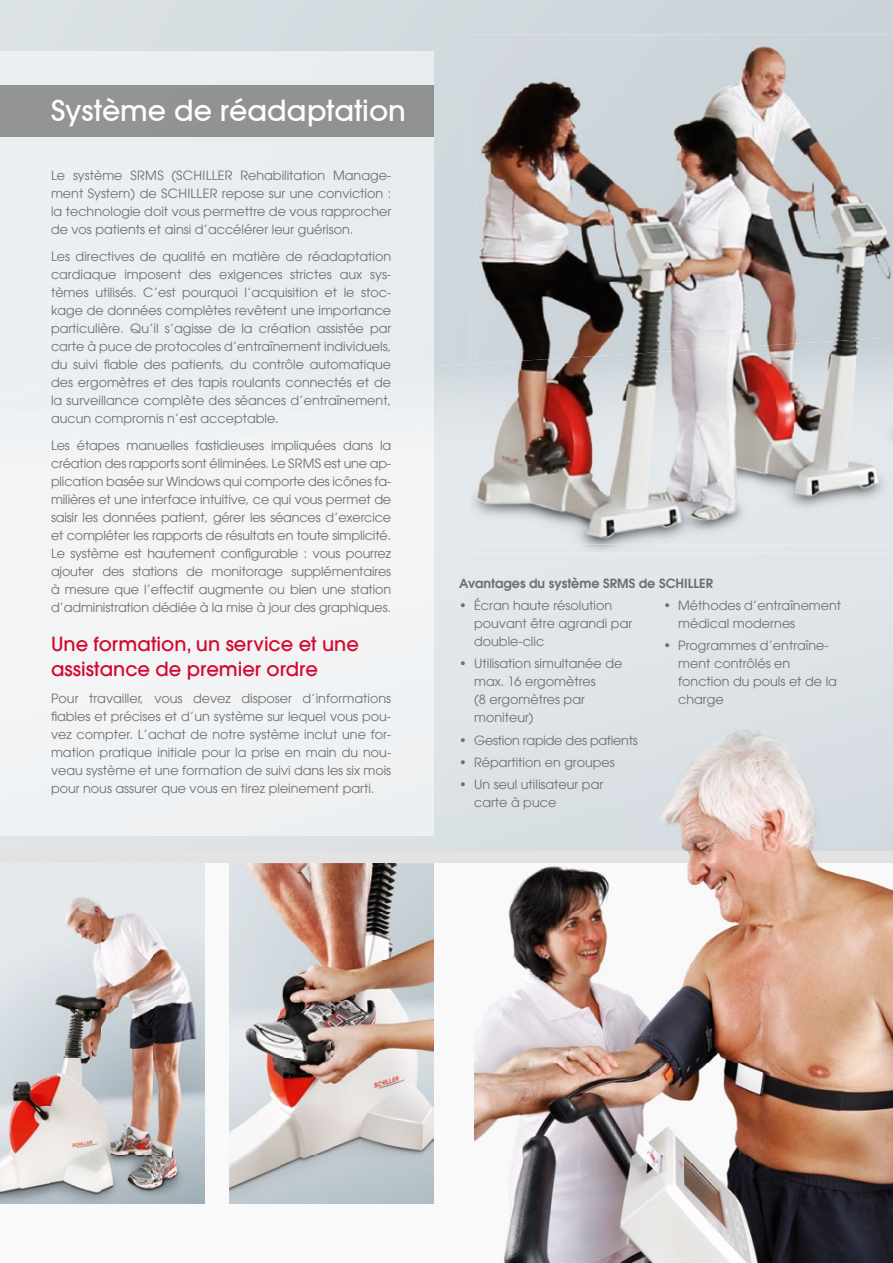
<style>
.page{position:relative;width:893px;height:1263px;background:#fff}
.page>*{position:absolute;margin:0;border:0;box-sizing:border-box;transform-origin:0 0}
.t1{font:500 28.5px "Avant Garde";color:#fff}
.t2{font:500 19.5px/25.5px "Avant Garde LT";color:#d5072d}
.t3{font:12.75px/18px "Avant Garde LT";color:#6e6e6e}
.t4{font:600 12.75px "Avant Garde LT";color:#6e6e6e}
.t5{font:12.75px "Avant Garde LT";letter-spacing:-.02em;color:#6e6e6e}
</style>
<div class="page">
<svg style="left:0;top:0;width:893px;height:364px;background:#d2dade"></svg>
<div style="left:0;top:851px;width:893px;height:13px;background:#e3e3e3"></div>
<div style="left:0;top:864px;width:893px;height:399px;background:#f9f9f9"></div>
<img style="left:230px;top:864px;width:204px;height:340px">
<img style="left:0;top:864px;width:204px;height:340px">
<img style="left:475px;top:713px;width:418px;height:550px">
<img style="left:469px;top:34px;width:372px;height:330px">
<img style="left:841px;top:34px;width:52px;height:303px">
<img style="left:475px;top:337px;width:418px;height:208px">
<div style="left:0;top:51px;width:434px;height:315px;background:#eaeef0"></div>
<div style="left:0;top:366px;width:434px;height:470px;background:#f1f3f5"></div>
<div style="left:0;top:85px;width:434px;height:51px;background:#919393"></div>
<h1 class="t1" style="left:51px;top:93px;width:357px">Système de réadaptation</h1>
<p class="t3" style="left:51px;top:166px;width:342px;text-align:justify">Le système SRMS (SCHILLER Rehabilitation Manage&shy;ment System) de SCHILLER repose sur une conviction : la technologie doit vous permettre de vous rapprocher de vos patients et ainsi d’accélérer leur guérison.</p>
<p class="t3" style="left:51px;top:247px;width:342px;text-align:justify">Les directives de qualité en matière de réadaptation cardiaque imposent des exigences strictes aux sys&shy;tèmes utilisés. C’est pourquoi l’acquisition et le stoc&shy;kage de données complètes revêtent une importance particulière. Qu’il s’agisse de la création assistée par carte à puce de protocoles d’entraînement individuels, du suivi fiable des patients, du contrôle automatique des ergomètres et des tapis roulants connectés et de la surveillance complète des séances d’entraînement, aucun compromis n’est acceptable.</p>
<p class="t3" style="left:51px;top:436px;width:342px;text-align:justify">Les étapes manuelles fastidieuses impliquées dans la création des rapports sont éliminées. Le SRMS est une ap&shy;plication basée sur Windows qui comporte des icônes fa&shy;milières et une interface intuitive, ce qui vous permet de saisir les données patient, gérer les séances d’exercice et compléter les rapports de résultats en toute simplicité.<br>Le système est hautement configurable : vous pourrez ajouter des stations de monitorage supplémentaires à mesure que l’effectif augmente ou bien une station d’administration dédiée à la mise à jour des graphiques.</p>
<h2 class="t2" style="left:51px;top:631px;width:309px">Une formation, un service et une assistance de premier ordre</h2>
<p class="t3" style="left:51px;top:689px;width:342px;text-align:justify">Pour travailler, vous devez disposer d’informations fiables et précises et d’un système sur lequel vous pou&shy;vez compter. L’achat de notre système inclut une for&shy;mation pratique initiale pour la prise en main du nou&shy;veau système et une formation de suivi dans les six mois pour nous assurer que vous en tirez pleinement parti.</p>
<p class="t4" style="left:459px;top:575px;width:255px">Avantages du système SRMS de SCHILLER</p>
<p class="t3" style="left:474px;top:596px;width:160px;text-indent:-15px">• Écran haute résolution pouvant être agrandi par double-clic</p>
<p class="t3" style="left:474px;top:655px;width:150px;text-indent:-15px">• Utilisation simultanée de max. 16 ergomètres<br>(8 ergomètres par moniteur)</p>
<p class="t5" style="left:459px;top:732px;width:180px">• Gestion rapide des patients</p>
<p class="t3" style="left:459px;top:753px;width:157px">• Répartition en groupes</p>
<p class="t3" style="left:474px;top:775px;width:131px;text-indent:-15px">• Un seul utilisateur par carte à puce</p>
<p class="t3" style="left:678px;top:596px;width:165px;text-indent:-15px">• Méthodes d’entraînement médical modernes</p>
<p class="t3" style="left:678px;top:637px;width:160px;text-indent:-15px">• Programmes d’entraîne&shy;ment contrôlés en fonction du pouls et de la charge</p>
</div>
